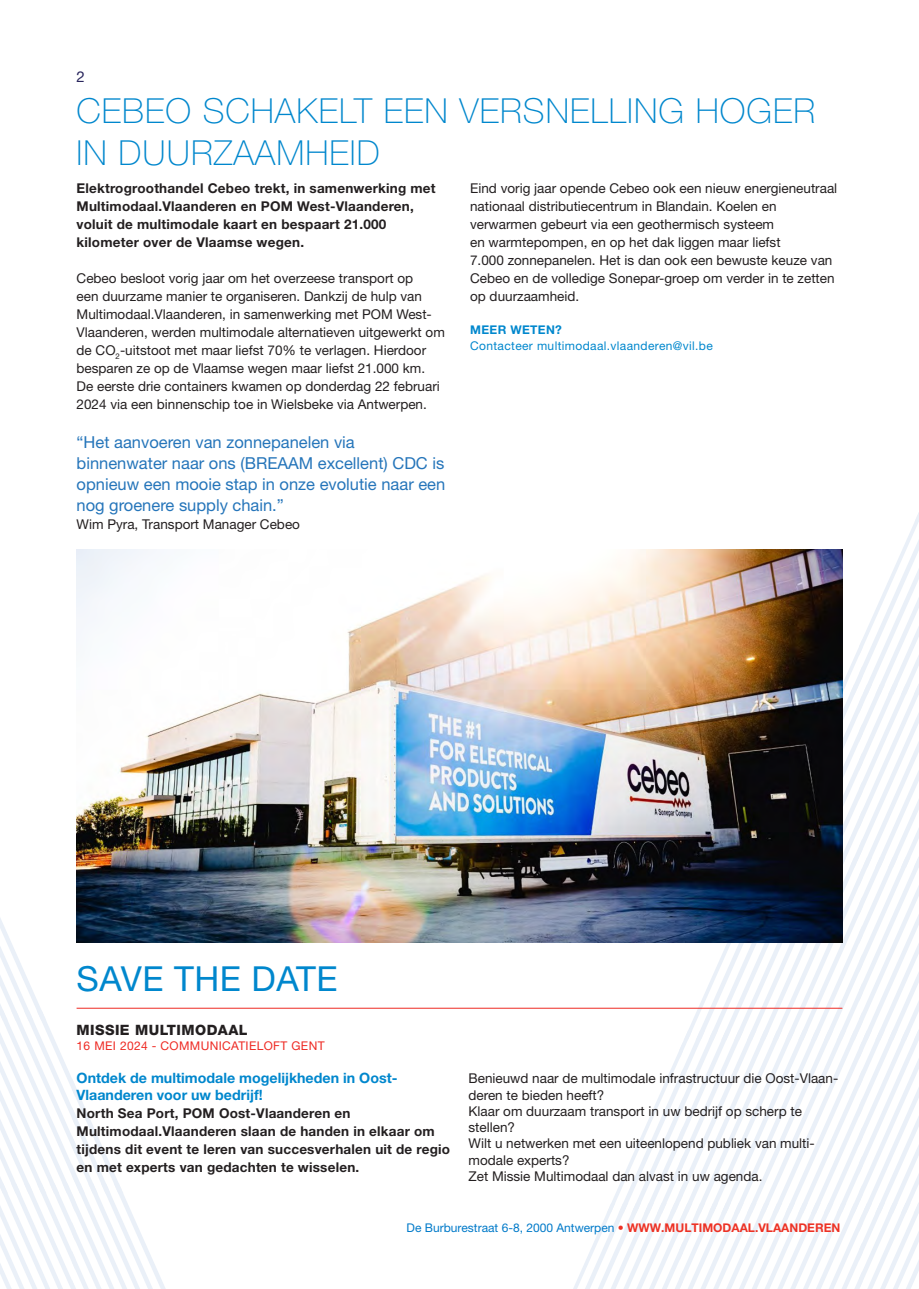
<style>
.page{position:relative;width:919px;height:1289px;background:#fff}
.page>*{position:absolute;margin:0;border:0;box-sizing:border-box;transform-origin:0 0}
.T1{font:100 34.5px/41.4px "Helvetica Neue LT Std";letter-spacing:.03em;color:#0087cd}
.T1_header{font:34.5px "Helvetica Neue LT Std";letter-spacing:.015em;color:#0087cd}
.body{font:16.5px/21px "Helvetica Neue LT Std";color:#2575ba;text-align:justify}
.t1{font:15px "Helvetica Neue LT Std";color:#29265d}
.T2{font:700 14.25px/17.1px "Helvetica Neue LT Std";color:#0087cd}
.T3{font:800 14.25px "Helvetica Neue LT Std";letter-spacing:.03em;color:#231f20}
.body-2{font:13.5px/18px "Helvetica Neue LT Std";color:#231f20}
.Inleiding{font:700 13.5px/18px "Helvetica Neue LT Std";letter-spacing:.015em;color:#231f20}
.t2{font:12px "Helvetica Neue LT Std";color:#007ac9}
.meer_weten_contact{font:12px "Helvetica Neue LT Std";letter-spacing:.03em;color:#0087cd}
.datumprikker_DATA{font:12px "Helvetica Neue LT Std";letter-spacing:.03em;color:#ee2a23}
.meer_weten{font:700 12px "Helvetica Neue LT Std";letter-spacing:.03em;color:#0087cd}
.s1{font-weight:700;color:#ed3225}
</style>
<div class="page">
<svg style="left:0;top:903px;width:348px;height:386px"></svg>
<svg style="left:573px;top:515px;width:345px;height:773px"></svg>
<img style="left:77px;top:550px;width:765px;height:393px">
<hr style="left:77px;top:1007px;width:765px;height:1px;background:#ee2a23">
<p class="t1" style="left:77px;top:68px;width:10px">2</p>
<p class="T1" style="left:77px;top:90px;width:740px">CEBEO SCHAKELT EEN VERSNELLING HOGER<br>IN DUURZAAMHEID</p>
<p class="Inleiding" style="left:77px;top:179px;width:360px">Elektrogroothandel Cebeo trekt, in samenwerking met</p>
<p class="Inleiding" style="left:77px;top:197px;width:339px">Multimodaal.Vlaanderen en POM West-Vlaanderen, voluit de multimodale kaart en bespaart 21.000 kilometer over de Vlaamse wegen.</p>
<p class="body-2" style="left:77px;top:269px;width:370px">Cebeo besloot vorig jaar om het overzeese transport op<br>een duurzame manier te organiseren. Dankzij de hulp van Multimodaal.Vlaanderen, in samenwerking met POM West-Vlaanderen, werden multimodale alternatieven uitgewerkt om de CO<sub>2</sub>-uitstoot met maar liefst 70% te verlagen. Hierdoor besparen ze op de Vlaamse wegen maar liefst 21.000 km.<br>De eerste drie containers kwamen op donderdag 22 februari 2024 via een binnenschip toe in Wielsbeke via Antwerpen.</p>
<p class="body" style="left:77px;top:431px;width:280px">“Het aanvoeren van zonnepanelen via</p>
<p class="body" style="left:77px;top:452px;width:370px">binnenwater naar ons (BREAAM excellent) CDC is opnieuw een mooie stap in onze evolutie naar een nog groenere supply chain.”</p>
<p class="body-2" style="left:77px;top:515px;width:225px">Wim Pyra, Transport Manager Cebeo</p>
<p class="body-2" style="left:470px;top:179px;width:368px">Eind vorig jaar opende Cebeo ook een nieuw energieneutraal nationaal distributiecentrum in Blandain. Koelen en verwarmen gebeurt via een geothermisch systeem<br>en warmtepompen, en op het dak liggen maar liefst<br>7.000 zonnepanelen. Het is dan ook een bewuste keuze van Cebeo en de volledige Sonepar-groep om verder in te zetten op duurzaamheid.</p>
<p class="meer_weten" style="left:470px;top:322px;width:93px">MEER WETEN?</p>
<p class="meer_weten_contact" style="left:470px;top:338px;width:244px">Contacteer multimodaal.vlaanderen@vil.be</p>
<p class="T1_header" style="left:77px;top:958px;width:262px">SAVE THE DATE</p>
<p class="T3" style="left:77px;top:1021px;width:172px">MISSIE MULTIMODAAL</p>
<p class="datumprikker_DATA" style="left:77px;top:1038px;width:249px">16 MEI 2024 - COMMUNICATIELOFT GENT</p>
<p class="T2" style="left:77px;top:1069px;width:322px">Ontdek de multimodale mogelijkheden in Oost-<br>Vlaanderen voor uw bedrijf!</p>
<p class="Inleiding" style="left:77px;top:1104px;width:275px">North Sea Port, POM Oost-Vlaanderen en</p>
<p class="Inleiding" style="left:77px;top:1122px;width:375px">Multimodaal.Vlaanderen slaan de handen in elkaar om tijdens dit event te leren van succesverhalen uit de regio en met experts van gedachten te wisselen.</p>
<p class="body-2" style="left:468px;top:1070px;width:371px;line-height:16.2px">Benieuwd naar de multimodale infrastructuur die Oost-Vlaan&shy;deren te bieden heeft?</p>
<p class="body-2" style="left:468px;top:1102px;width:335px;line-height:16.2px">Klaar om duurzaam transport in uw bedrijf op scherp te stellen?</p>
<p class="body-2" style="left:468px;top:1135px;width:348px;line-height:16.2px">Wilt u netwerken met een uiteenlopend publiek van multi&shy;modale experts?</p>
<p class="body-2" style="left:468px;top:1166px;width:295px">Zet Missie Multimodaal dan alvast in uw agenda.</p>
<p class="t2" style="left:406px;top:1220px;width:435px">De Burburestraat 6-8, 2000 Antwerpen <span class="s1">• WWW.MULTIMODAAL.VLAANDEREN</span></p>
</div>
